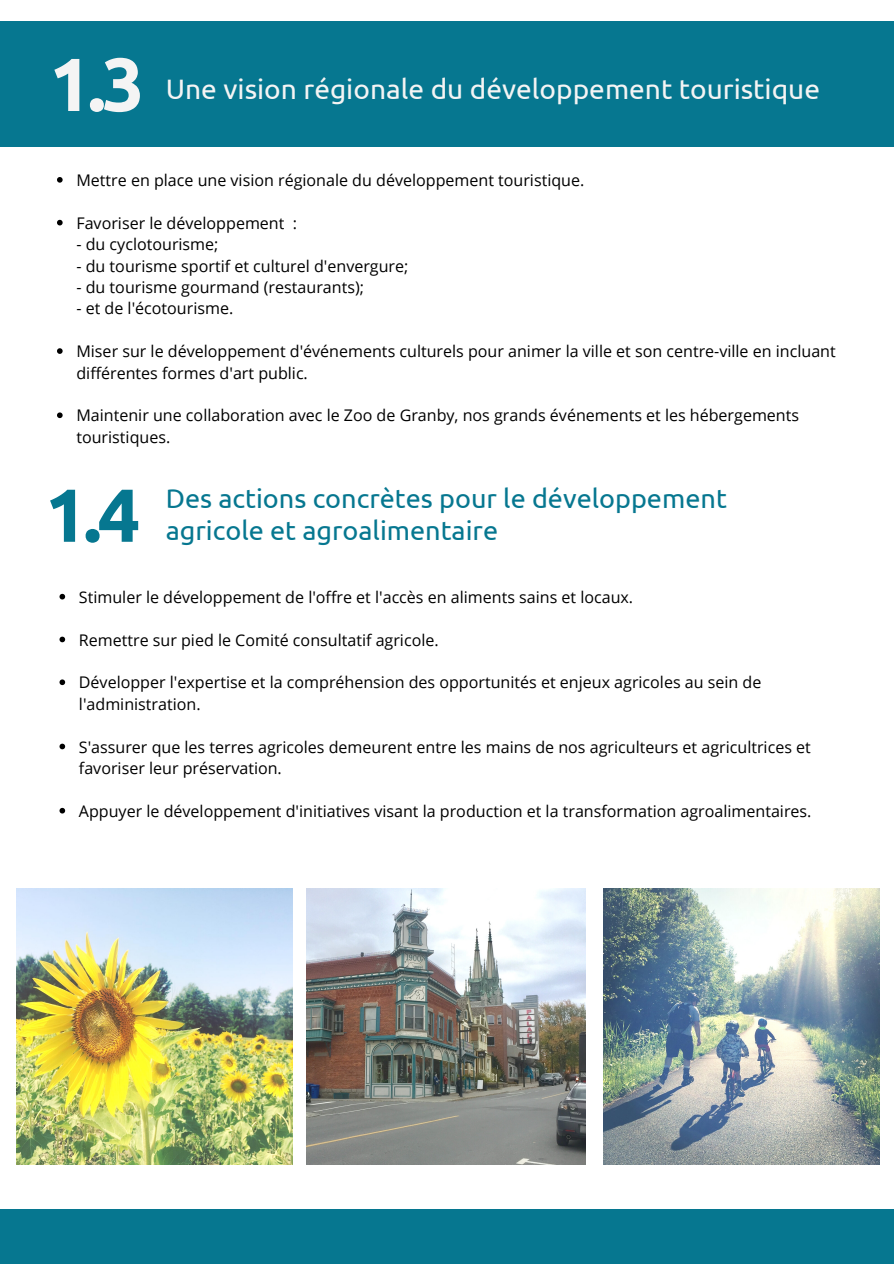
<style>
.page{position:relative;width:894px;height:1264px;background:#fff}
.page>*{position:absolute;margin:0;border:0;box-sizing:border-box;transform-origin:0 0}
.t1{font:700 75px "Ubuntu";color:#f4f4f4}
.t2{font:700 75px "Ubuntu";color:#067790}
.t3{font:28.05px "Ubuntu";color:#f4f4f4}
.t4{font:27px "Ubuntu";color:#067790}
.t5{font:16.05px/21.5px "Open Sans";color:#000}
</style>
<div class="page">
<div style="left:0;top:22px;width:893px;height:124px;background:#067790"></div>
<div style="left:0;top:1209px;width:893px;height:54px;background:#067790"></div>
<img style="left:17px;top:888px;width:275px;height:276px">
<img style="left:603px;top:888px;width:276px;height:276px">
<svg style="left:57px;top:177px;width:6px;height:6px"></svg>
<svg style="left:57px;top:220px;width:6px;height:5px"></svg>
<svg style="left:57px;top:348px;width:6px;height:6px"></svg>
<svg style="left:57px;top:412px;width:6px;height:6px"></svg>
<svg style="left:59px;top:594px;width:6px;height:5px"></svg>
<svg style="left:59px;top:636px;width:6px;height:6px"></svg>
<svg style="left:59px;top:679px;width:6px;height:6px"></svg>
<svg style="left:59px;top:743px;width:6px;height:6px"></svg>
<svg style="left:59px;top:807px;width:6px;height:6px"></svg>
<img style="left:306px;top:888px;width:279px;height:276px">
<p class="t1" style="left:49px;top:41px;width:97px">1.3</p>
<p class="t3" style="left:166px;top:73px;width:655px">Une vision régionale du développement touristique</p>
<p class="t5" style="left:76px;top:169px;width:509px">Mettre en place une vision régionale du développement touristique.</p>
<p class="t5" style="left:76px;top:212px;width:222px">Favoriser le développement :</p>
<p class="t5" style="left:76px;top:233px;width:143px">- du cyclotourisme;</p>
<p class="t5" style="left:76px;top:255px;width:333px">- du tourisme sportif et culturel d'envergure;</p>
<p class="t5" style="left:76px;top:276px;width:289px">- du tourisme gourmand (restaurants);</p>
<p class="t5" style="left:76px;top:297px;width:158px">- et de l'écotourisme.</p>
<p class="t5" style="left:76px;top:340px;width:760px">Miser sur le développement d'événements culturels pour animer la ville et son centre-ville en incluant différentes formes d'art public.</p>
<p class="t5" style="left:76px;top:404px;width:724px">Maintenir une collaboration avec le Zoo de Granby, nos grands événements et les hébergements touristiques.</p>
<p class="t2" style="left:45px;top:472px;width:97px">1.4</p>
<p class="t4" style="left:166px;top:483px;width:562px">Des actions concrètes pour le développement</p>
<p class="t4" style="left:166px;top:514px;width:334px">agricole et agroalimentaire</p>
<p class="t5" style="left:79px;top:586px;width:555px">Stimuler le développement de l'offre et l'accès en aliments sains et locaux.</p>
<p class="t5" style="left:79px;top:628px;width:361px">Remettre sur pied le Comité consultatif agricole.</p>
<p class="t5" style="left:79px;top:671px;width:683px">Développer l'expertise et la compréhension des opportunités et enjeux agricoles au sein de l'administration.</p>
<p class="t5" style="left:79px;top:735px;width:733px">S'assurer que les terres agricoles demeurent entre les mains de nos agriculteurs et agricultrices et favoriser leur préservation.</p>
<p class="t5" style="left:79px;top:800px;width:733px">Appuyer le développement d'initiatives visant la production et la transformation agroalimentaires.</p>
</div>
